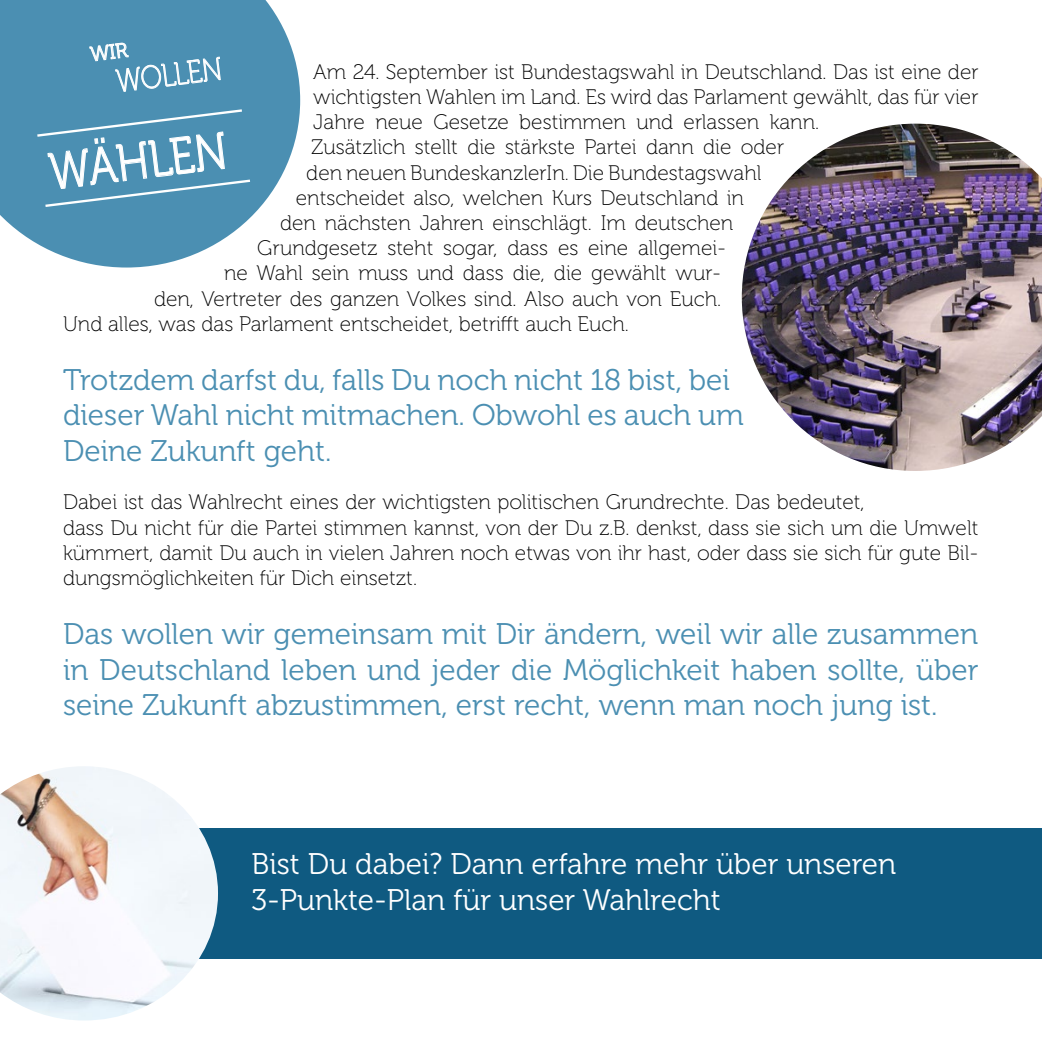
<style>
.page{position:relative;width:1042px;height:1042px;background:#fff}
.page>*{position:absolute;margin:0;border:0;box-sizing:border-box;transform-origin:0 0}
.t1{font:51.62px "Museo 300";color:#fff;scale:.83 1}
.t2{font:32.02px "Museo 100";color:#fff;scale:.83 1}
.t3{font:29.75px/35.7px "Museo 300";color:#4b8fb2}
.t4{font:29.75px/35.7px "Museo 300";color:#fff}
.t5{font:21px/25.2px "Museo 100";color:#000}
</style>
<div class="page">
<div style="left:8px;top:828px;width:1034px;height:130px;background:#0f5a81"></div>
<svg style="left:0;top:0;width:300px;height:267px;fill:#4b8fb2"></svg>
<div style="left:27px;top:28px;width:228px;height:182px;background:#4b8fb2"></div>
<svg style="left:37px;top:109px;width:213px;height:98px"></svg>
<img style="left:742px;top:124px;width:300px;height:347px">
<img style="left:0;top:766px;width:218px;height:254px">
<svg style="left:89px;top:42px;width:132px;height:50px"></svg>
<h2 class="t2" style="left:114px;top:64px;width:129px;rotate:-7deg">WOLLEN</h2>
<h1 class="t1" style="left:46px;top:144px;width:217px;rotate:-7deg">WÄHLEN</h1>
<p class="t5" style="left:313px;top:59px;width:667px">Am 24. September ist Bundestagswahl in Deutschland. Das ist eine der</p>
<p class="t5" style="left:313px;top:85px;width:667px">wichtigsten Wahlen im Land. Es wird das Parlament gewählt, das für vier</p>
<p class="t5" style="left:313px;top:110px;width:507px">Jahre neue Gesetze bestimmen und erlassen kann.</p>
<p class="t5" style="left:311px;top:135px;width:474px">Zusätzlich stellt die stärkste Partei dann die oder</p>
<p class="t5" style="left:306px;top:160px;width:457px">den neuen BundeskanzlerIn. Die Bundestagswahl</p>
<p class="t5" style="left:296px;top:185px;width:450px">entscheidet also, welchen Kurs Deutschland in</p>
<p class="t5" style="left:280px;top:211px;width:455px">den nächsten Jahren einschlägt. Im deutschen</p>
<p class="t5" style="left:257px;top:236px;width:470px">Grundgesetz steht sogar, dass es eine allgemei-</p>
<p class="t5" style="left:224px;top:261px;width:499px">ne Wahl sein muss und dass die, die gewählt wur-</p>
<p class="t5" style="left:154px;top:286px;width:568px">den, Vertreter des ganzen Volkes sind. Also auch von Euch.</p>
<p class="t5" style="left:63px;top:311px;width:567px">Und alles, was das Parlament entscheidet, betrifft auch Euch.</p>
<h3 class="t3" style="left:63px;top:362px;width:682px">Trotzdem darfst du, falls Du noch nicht 18 bist, bei dieser Wahl nicht mitmachen. Obwohl es auch um<br>Deine Zukunft geht.</h3>
<p class="t5" style="left:63px;top:490px;width:917px">Dabei ist das Wahlrecht eines der wichtigsten politischen Grundrechte. Das bedeutet,<br>dass Du nicht für die Partei stimmen kannst, von der Du z.B. denkst, dass sie sich um die Umwelt kümmert, damit Du auch in vielen Jahren noch etwas von ihr hast, oder dass sie sich für gute Bil&shy;dungsmöglichkeiten für Dich einsetzt.</p>
<h3 class="t3" style="left:63px;top:616px;width:917px;text-align:justify">Das wollen wir gemeinsam mit Dir ändern, weil wir alle zusammen in Deutschland leben und jeder die Möglichkeit haben sollte, über seine Zukunft abzustimmen, erst recht, wenn man noch jung ist.</h3>
<h3 class="t4" style="left:251px;top:847px;width:646px">Bist Du dabei? Dann erfahre mehr über unseren<br>3-Punkte-Plan für unser Wahlrecht</h3>
</div>
